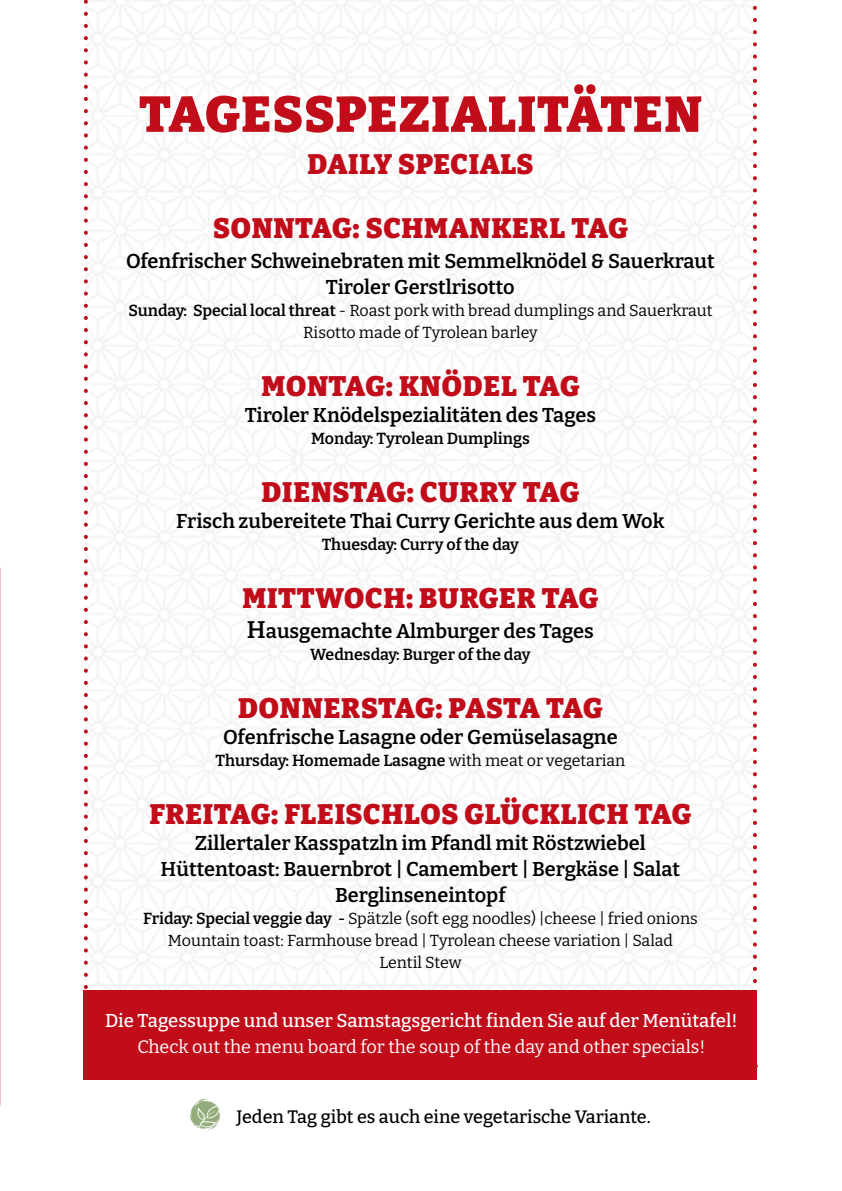
<style>
.page{position:relative;width:842px;height:1191px;background:#fff}
.page>*{position:absolute;margin:0;border:0;box-sizing:border-box;transform-origin:0 0}
.t1{font:900 50px "Bitter";letter-spacing:.02em;color:#c10c1a}
.t2{font:900 28px "Bitter";letter-spacing:.02em;color:#c10c1a}
.t3{font:600 20px/26px "Bitter";color:#000;text-align:center}
.t4{font:500 18.6px "Bitter";color:#fff}
.t5{font:18px "Bitter";color:#fff}
.t6{font:500 18px "Bitter";color:#000}
.t7{font:16px/22px "Bitter";color:#000;text-align:center}
.t8{font:600 16px "Bitter";color:#000}
.s1{font-weight:600}
.s2{font-size:24px}
.s3{font-weight:400}
</style>
<div class="page">
<svg style="left:753px;top:0;width:4px;height:990px"></svg>
<svg style="left:84px;top:0;width:4px;height:990px"></svg>
<div style="left:84px;top:990px;width:673px;height:89px;background:#c10c1a"></div>
<svg style="left:190px;top:1098px;width:30px;height:32px"></svg>
<h1 class="t1" style="left:139px;top:69px;width:564px">TAGESSPEZIALITÄTEN</h1>
<h2 class="t2" style="left:308px;top:139px;width:227px">DAILY SPECIALS</h2>
<h2 class="t2" style="left:213px;top:203px;width:416px">SONNTAG: SCHMANKERL TAG</h2>
<p class="t3" style="left:126px;top:247px;width:590px">Ofenfrischer Schweinebraten mit Semmelknödel &amp; Sauerkraut<br>Tiroler Gerstlrisotto</p>
<p class="t7" style="left:128px;top:298px;width:586px"><span class="s1">Sunday: Special local threat</span> - Roast pork with bread dumplings and Sauerkraut<br>Risotto made of Tyrolean barley</p>
<h2 class="t2" style="left:261px;top:361px;width:320px">MONTAG: KNÖDEL TAG</h2>
<p class="t3" style="left:245px;top:401px;width:353px">Tiroler Knödelspezialitäten des Tages</p>
<p class="t8" style="left:311px;top:426px;width:220px">Monday: Tyrolean Dumplings</p>
<h2 class="t2" style="left:262px;top:467px;width:319px">DIENSTAG: CURRY TAG</h2>
<p class="t3" style="left:176px;top:507px;width:490px">Frisch zubereitete Thai Curry Gerichte aus dem Wok</p>
<p class="t8" style="left:322px;top:532px;width:199px">Thuesday: Curry of the day</p>
<h2 class="t2" style="left:242px;top:573px;width:357px">MITTWOCH: BURGER TAG</h2>
<p class="t3" style="left:247px;top:617px;width:348px"><span class="s2">H</span>ausgemachte Almburger des Tages</p>
<p class="t8" style="left:310px;top:642px;width:222px">Wednesday: Burger of the day</p>
<h2 class="t2" style="left:238px;top:683px;width:366px">DONNERSTAG: PASTA TAG</h2>
<p class="t3" style="left:223px;top:723px;width:396px">Ofenfrische Lasagne oder Gemüselasagne</p>
<p class="t8" style="left:215px;top:748px;width:411px">Thursday: Homemade Lasagne <span class="s3">with meat or vegetarian</span></p>
<h2 class="t2" style="left:150px;top:789px;width:543px">FREITAG: FLEISCHLOS GLÜCKLICH TAG</h2>
<p class="t3" style="left:161px;top:829px;width:521px">Zillertaler Kasspatzln im Pfandl mit Röstzwiebel<br>Hüttentoast: Bauernbrot | Camembert | Bergkäse | Salat<br>Berglinseneintopf</p>
<p class="t7" style="left:143px;top:906px;width:556px"><span class="s1">Friday: Special veggie day -</span> Spätzle (soft egg noodles) |cheese | fried onions<br>Mountain toast: Farmhouse bread | Tyrolean cheese variation | Salad<br>Lentil Stew</p>
<p class="t4" style="left:105px;top:1006px;width:634px">Die Tagessuppe und unser Samstagsgericht finden Sie auf der Menütafel!</p>
<p class="t5" style="left:137px;top:1033px;width:570px">Check out the menu board for the soup of the day and other specials!</p>
<p class="t6" style="left:236px;top:1103px;width:416px">Jeden Tag gibt es auch eine vegetarische Variante.</p>
</div>
